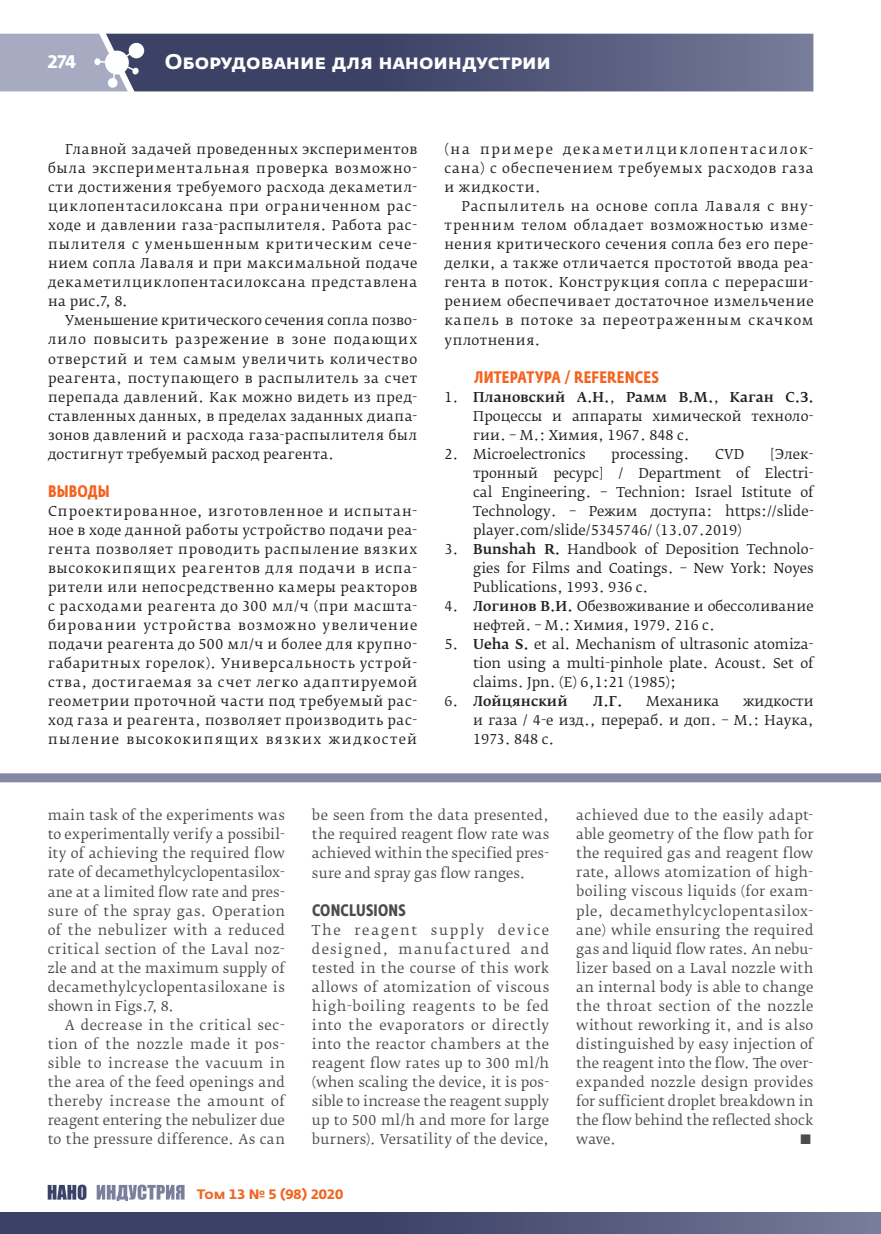
<style>
.page{position:relative;width:881px;height:1234px;background:#fff}
.page>*{position:absolute;margin:0;border:0;box-sizing:border-box;transform-origin:0 0}
.t1{font:700 21px "Fedra Sans Alt Pro";color:#fff}
.t2{font:700 18px "Fedra Sans Alt Pro";color:#fff}
.t3{font:700 16.5px "Fedra Sans Cond Pro";letter-spacing:.015em;color:#f36421}
.t4{font:700 16.5px "Fedra Sans Cond Pro";letter-spacing:.01em;color:#4b4c4d}
.t5{font:13.5px/19px "Fedra Serif B Pro";color:#231f20;text-align:justify}
.t6{font:13.5px/19px "Fedra Serif B Pro";letter-spacing:.01em;color:#4b4c4d;text-align:justify}
.t7{font:500 13.5px "Fedra Serif B Pro";color:#231f20}
.t8{font:700 13.5px "Fedra Sans Alt Pro";color:#f36421}
.s1{font-weight:500}
.s2{font-weight:400}
</style>
<div class="page">
<svg style="left:0;top:33px;width:813px;height:59px;background:#616686"></svg>
<svg style="left:48px;top:1184px;width:38px;height:15px"></svg>
<svg style="left:97px;top:1184px;width:87px;height:16px"></svg>
<div style="left:0;top:1211px;width:880px;height:22px;background:linear-gradient(to right,#2d3459,#6c7191)"></div>
<div style="left:0;top:773px;width:880px;height:9px;background:#8589a5"></div>
<h2 class="t2" style="left:48px;top:50px;width:30px">274</h2>
<h1 class="t1" style="left:165px;top:48px;width:387px">Оборудование для наноиндустрии</h1>
<p class="t5" style="left:48px;top:140px;width:370px;text-indent:17px">Главной задачей проведенных экспериментов была экспериментальная проверка возможно&shy;сти достижения требуемого расхода декаметил&shy;циклопентасилоксана при ограниченном рас&shy;ходе и давлении газа-распылителя. Работа рас&shy;пылителя с уменьшенным критическим сече&shy;нием сопла Лаваля и при максимальной подаче декаметилциклопентасилоксана представлена на рис.7, 8.</p>
<p class="t5" style="left:48px;top:311px;width:371px;text-indent:17px">Уменьшение критического сечения сопла позво&shy;лило повысить разрежение в зоне подающих отверстий и тем самым увеличить количество реагента, поступающего в распылитель за счет перепада давлений. Как можно видеть из пред&shy;ставленных данных, в пределах заданных диапа&shy;зонов давлений и расхода газа-распылителя был достигнут требуемый расход реагента.</p>
<p class="t3" style="left:48px;top:480px;width:63px">Выводы</p>
<p class="t5" style="left:48px;top:501px;width:371px">Спроектированное, изготовленное и испытан&shy;ное в ходе данной работы устройство подачи реа&shy;гента позволяет проводить распыление вязких высококипящих реагентов для подачи в испа&shy;рители или непосредственно камеры реакторов с расходами реагента до 300 мл/ч (при масшта&shy;бировании устройства возможно увеличение подачи реагента до 500 мл/ч и более для крупно&shy;габаритных горелок). Универсальность устрой&shy;ства, достигаемая за счет легко адаптируемой геометрии проточной части под требуемый рас&shy;ход газа и реагента, позволяет производить рас&shy;пыление высококипящих вязких жидкостей</p>
<p class="t5" style="left:444px;top:140px;width:370px">(на примере декаметилциклопентасилок&shy;сана) с обеспечением требуемых расходов газа и жидкости.</p>
<p class="t5" style="left:444px;top:197px;width:370px;text-indent:17px">Распылитель на основе сопла Лаваля с вну&shy;тренним телом обладает возможностью изме&shy;нения критического сечения сопла без его пере&shy;делки, а также отличается простотой ввода реа&shy;гента в поток. Конструкция сопла с перерасши&shy;рением обеспечивает достаточное измельчение капель в потоке за переотраженным скачком уплотнения.</p>
<p class="t3" style="left:474px;top:366px;width:186px">Литература / REFERENCES</p>
<p class="t5" style="left:473px;top:387px;width:342px;text-indent:-29px">1. <span class="s1">Плановский А.Н.</span>, <span class="s1">Рамм В.М.</span>, <span class="s1">Каган С.З.<br></span>Процессы и аппараты химической техноло&shy;гии. – М.: Химия, 1967. 848 c.</p>
<p class="t5" style="left:444px;top:444px;width:142px">2. Microelectronics</p>
<p class="t5" style="left:611px;top:444px;width:79px">processing.</p>
<p class="t5" style="left:714px;top:444px;width:31px">CVD</p>
<p class="t5" style="left:473px;top:444px;width:342px;text-indent:297px">[Элек&shy;тронный ресурс] / Department of Electri&shy;cal Engineering. – Technion: Israel Istitute of Technology. – Режим доступа: https://slide&shy;player.com/slide/5345746/ (13.07.2019)</p>
<p class="t5" style="left:473px;top:539px;width:342px;text-indent:-29px">3. <span class="s1">Bunshah R.</span> Handbook of Deposition Technolo&shy;gies for Films and Coatings. – New York: Noyes Publications, 1993. 936 c.</p>
<p class="t5" style="left:473px;top:596px;width:342px;text-indent:-29px">4. <span class="s1">Логинов В.И.</span> Обезвоживание и обессоливание нефтей. – М.: Химия, 1979. 216 c.</p>
<p class="t5" style="left:473px;top:634px;width:342px;text-indent:-29px">5. <span class="s1">Ueha S.</span> et al. Mechanism of ultrasonic atomiza&shy;tion using a multi-pinhole plate. Acoust. Set of claims. Jpn. (E) 6,1:21 (1985);</p>
<p class="t7" style="left:444px;top:692px;width:125px"><span class="s2">6.</span> Лойцянский</p>
<p class="t7" style="left:593px;top:692px;width:31px">Л.Г.</p>
<p class="t5" style="left:646px;top:691px;width:75px">Механика</p>
<p class="t5" style="left:473px;top:691px;width:342px;text-indent:270px">жидкости и газа / 4-е изд., перераб. и доп. – М.: Наука, 1973. 848 с.</p>
<p class="t6" style="left:48px;top:806px;width:239px">main task of the experiments was to experimentally verify a possibil&shy;ity of achieving the required flow rate of decamethylcyclopentasilox&shy;ane at a limited flow rate and pres&shy;sure of the spray gas. Operation of the nebulizer with a reduced critical section of the Laval noz&shy;zle and at the maximum supply of decamethylcyclopentasiloxane is shown in Figs.7, 8.</p>
<p class="t6" style="left:48px;top:1015px;width:239px;text-indent:17px">A decrease in the critical sec&shy;tion of the nozzle made it pos&shy;sible to increase the vacuum in the area of the feed openings and thereby increase the amount of reagent entering the nebulizer due to the pressure difference. As can</p>
<p class="t6" style="left:312px;top:806px;width:239px">be seen from the data presented, the required reagent flow rate was achieved within the specified pres&shy;sure and spray gas flow ranges.</p>
<p class="t4" style="left:312px;top:899px;width:95px">CONCLUSIONS</p>
<p class="t6" style="left:312px;top:920px;width:239px">The reagent supply device designed, manufactured and tested in the course of this work allows of atomization of viscous high-boiling reagents to be fed into the evaporators or directly into the reactor chambers at the reagent flow rates up to 300 ml/h (when scaling the device, it is pos&shy;sible to increase the reagent supply up to 500 ml/h and more for large burners). Versatility of the device,</p>
<p class="t8" style="left:197px;top:1185px;width:148px">Том 13 № 5 (98) 2020</p>
<p class="t6" style="left:576px;top:805px;width:239px">achieved due to the easily adapt&shy;able geometry of the flow path for the required gas and reagent flow rate, allows atomization of high&shy;boiling viscous liquids (for exam&shy;ple, decamethylcyclopentasilox&shy;ane) while ensuring the required gas and liquid flow rates. An nebu&shy;lizer based on a Laval nozzle with an internal body is able to change the throat section of the nozzle without reworking it, and is also distinguished by easy injection of the reagent into the flow. The over&shy;expanded nozzle design provides for sufficient droplet breakdown in the flow behind the reflected shock wave.</p>
<p class="t6" style="left:799px;top:1129px;width:14px">■</p>
</div>
